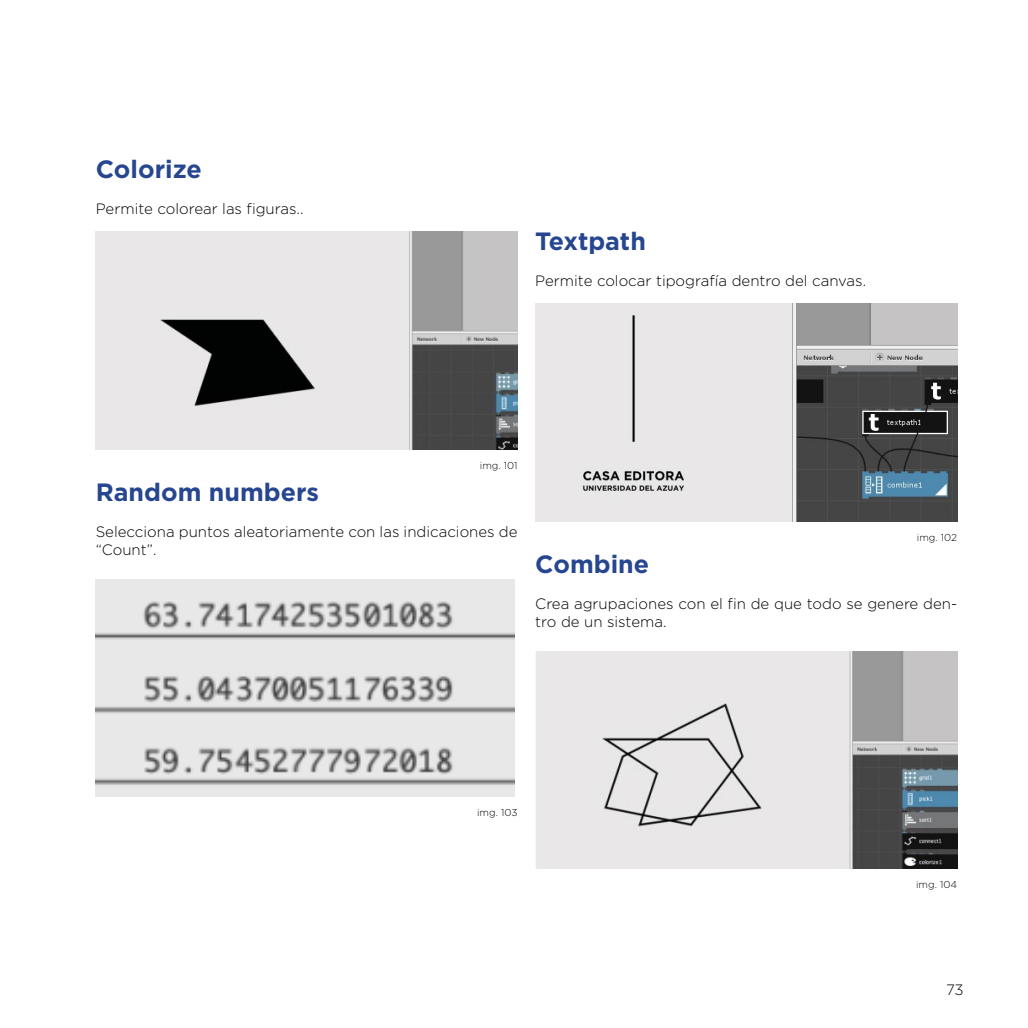
<style>
.page{position:relative;width:1028px;height:1028px;background:#fff}
.page>*{position:absolute;margin:0;border:0;box-sizing:border-box;transform-origin:0 0}
.t1{font:700 25px "Gotham";color:#274690}
.t2{font:300 15px/18px "Gotham";color:#000}
.t3{font:300 10px "Gotham";color:#000}
</style>
<div class="page">
<img style="left:96px;top:232px;width:421px;height:217px">
<img style="left:536px;top:651px;width:421px;height:217px">
<img style="left:535px;top:304px;width:422px;height:217px">
<img style="left:96px;top:579px;width:418px;height:217px">
<h1 class="t1" style="left:96px;top:154px;width:107px">Colorize</h1>
<p class="t2" style="left:96px;top:199px;width:209px">Permite colorear las figuras..</p>
<h1 class="t1" style="left:535px;top:226px;width:112px">Textpath</h1>
<p class="t2" style="left:535px;top:271px;width:332px">Permite colocar tipografía dentro del canvas.</p>
<p class="t3" style="left:480px;top:460px;width:39px">img. 101</p>
<h1 class="t1" style="left:96px;top:477px;width:225px">Random numbers</h1>
<p class="t2" style="left:96px;top:522px;width:423px">Selecciona puntos aleatoriamente con las indicaciones de “Count”.</p>
<p class="t3" style="left:917px;top:532px;width:42px">img. 102</p>
<h1 class="t1" style="left:535px;top:549px;width:115px">Combine</h1>
<p class="t2" style="left:535px;top:594px;width:423px">Crea agrupaciones con el fin de que todo se genere den&shy;tro de un sistema.</p>
<p class="t3" style="left:477px;top:807px;width:42px">img. 103</p>
<p class="t3" style="left:916px;top:879px;width:42px">img. 104</p>
<p class="t2" style="left:946px;top:980px;width:19px">73</p>
</div>
